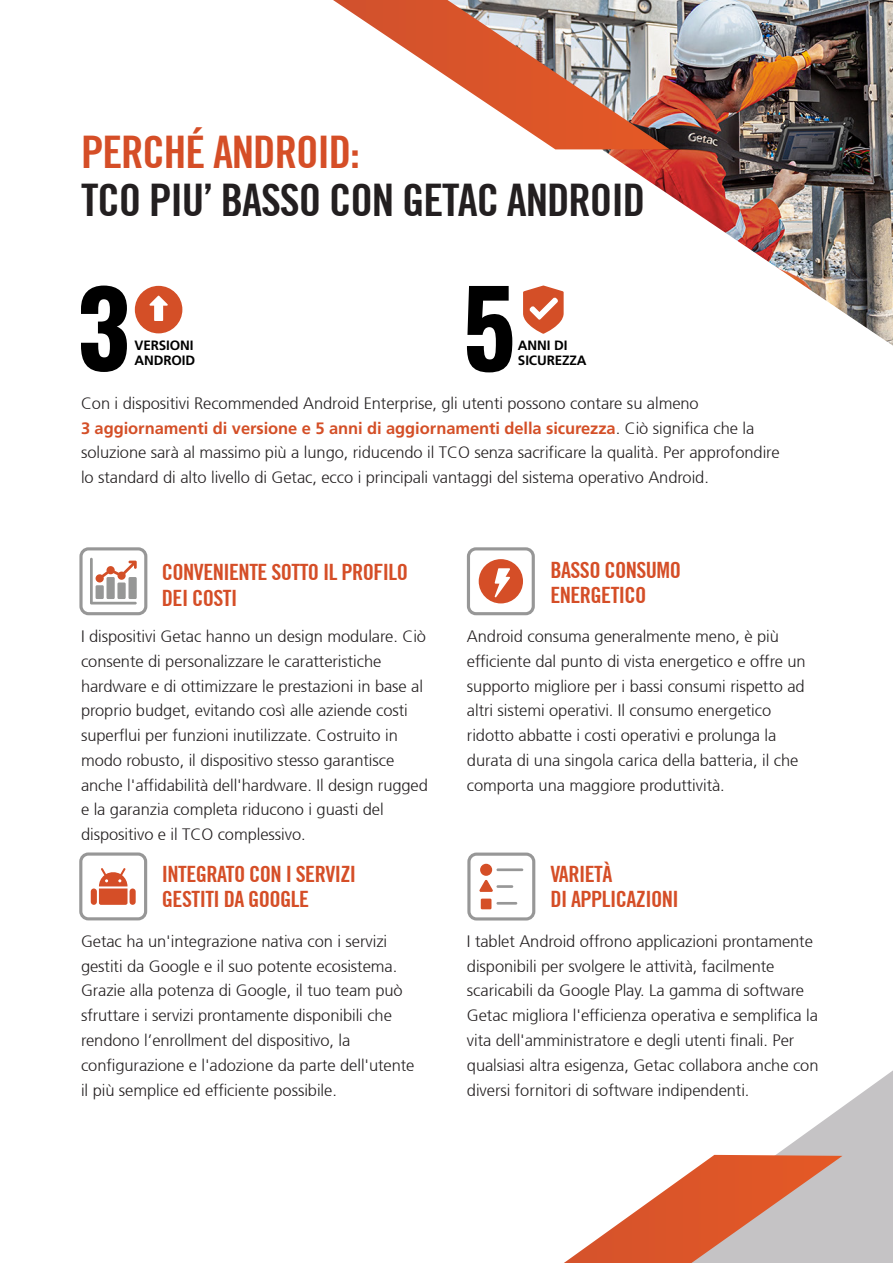
<style>
.page{position:relative;width:893px;height:1263px;background:#fff}
.page>*{position:absolute;margin:0;border:0;box-sizing:border-box;transform-origin:0 0}
.t1{font:700 condensed 45px "Trade Gothic No.20";letter-spacing:-.025em;color:#231f20}
.t2{font:700 condensed 45px "Trade Gothic No.20";letter-spacing:-.025em;color:#d54e27}
.t3{font:700 condensed 22.5px/25.5px "Trade Gothic No.20";letter-spacing:-.025em;color:#d54e27}
.t4{font:300 16.5px/24.8px "Frutiger 45";letter-spacing:-.005em;color:#231f20}
.t5{font:700 16.5px "Frutiger LT Std";letter-spacing:-.005em;color:#d44f27}
.t6{font:700 13.5px/15px "Frutiger LT Std";letter-spacing:-.01em;color:#000}
.s1{font-family:"Frutiger 45";font-weight:300;color:#231f20}
</style>
<div class="page">
<img style="left:512px;top:0;width:381px;height:346px">
<svg style="left:714px;top:1070px;width:179px;height:193px;fill:#c5c3c5"></svg>
<svg style="left:564px;top:1155px;width:278px;height:108px"></svg>
<svg style="left:333px;top:0;width:337px;height:149px"></svg>
<svg style="left:467px;top:286px;width:45px;height:86px"></svg>
<svg style="left:523px;top:286px;width:41px;height:48px"></svg>
<div style="left:135px;top:286px;width:47px;height:47px;background:#d44f27;border-radius:50%"></div>
<svg style="left:81px;top:286px;width:46px;height:86px"></svg>
<svg style="left:149px;top:296px;width:19px;height:25px"></svg>
<div style="left:467px;top:547px;width:68px;height:68px;border:3px solid #979797;border-radius:8px"></div>
<div style="left:479px;top:559px;width:44px;height:44px;background:#d54e27;border-radius:50%"></div>
<svg style="left:495px;top:568px;width:15px;height:29px"></svg>
<div style="left:467px;top:852px;width:68px;height:68px;border:3px solid #979797;border-radius:8px"></div>
<hr style="left:496px;top:902px;width:21px;height:3px;background:#979797">
<hr style="left:496px;top:885px;width:17px;height:3px;background:#979797">
<hr style="left:496px;top:868px;width:27px;height:3px;background:#979797">
<svg style="left:479px;top:864px;width:14px;height:45px"></svg>
<div style="left:79px;top:547px;width:68px;height:68px;border:3px solid #979797;border-radius:8px"></div>
<svg style="left:90px;top:558px;width:47px;height:46px"></svg>
<div style="left:79px;top:852px;width:68px;height:68px;border:3px solid #979797;border-radius:8px"></div>
<div style="left:91px;top:888px;width:6px;height:17px;background:#d54e27;border-radius:3px"></div>
<div style="left:130px;top:888px;width:6px;height:17px;background:#d54e27;border-radius:3px"></div>
<svg style="left:99px;top:868px;width:29px;height:37px"></svg>
<h1 class="t2" style="left:81px;top:124px;width:281px">PERCHÉ ANDROID:</h1>
<h1 class="t1" style="left:81px;top:172px;width:566px">TCO PIU’ BASSO CON GETAC ANDROID</h1>
<p class="t6" style="left:135px;top:338px;width:62px">VERSIONI<br>ANDROID</p>
<p class="t6" style="left:518px;top:338px;width:70px">ANNI DI<br>SICUREZZA</p>
<p class="t4" style="left:81px;top:391px;width:619px">Con i dispositivi Recommended Android Enterprise, gli utenti possono contare su almeno</p>
<p class="t5" style="left:81px;top:418px;width:675px">3 aggiornamenti di versione e 5 anni di aggiornamenti della sicurezza<span class="s1">. Ciò significa che la</span></p>
<p class="t4" style="left:81px;top:440px;width:700px">soluzione sarà al massimo più a lungo, riducendo il TCO senza sacrificare la qualità. Per approfondire lo standard di alto livello di Getac, ecco i principali vantaggi del sistema operativo Android.</p>
<h2 class="t3" style="left:162px;top:559px;width:248px">CONVENIENTE SOTTO IL PROFILO<br>DEI COSTI</h2>
<p class="t4" style="left:81px;top:624px;width:348px">I dispositivi Getac hanno un design modulare. Ciò consente di personalizzare le caratteristiche hardware e di ottimizzare le prestazioni in base al proprio budget, evitando così alle aziende costi superflui per funzioni inutilizzate. Costruito in modo robusto, il dispositivo stesso garantisce anche l'affidabilità dell'hardware. Il design rugged e la garanzia completa riducono i guasti del dispositivo e il TCO complessivo.</p>
<h2 class="t3" style="left:162px;top:861px;width:196px">INTEGRATO CON I SERVIZI<br>GESTITI DA GOOGLE</h2>
<p class="t4" style="left:81px;top:929px;width:335px">Getac ha un'integrazione nativa con i servizi gestiti da Google e il suo potente ecosistema.<br>Grazie alla potenza di Google, il tuo team può sfruttare i servizi prontamente disponibili che rendono l’enrollment del dispositivo, la configurazione e l'adozione da parte dell'utente il più semplice ed efficiente possibile.</p>
<h2 class="t3" style="left:550px;top:557px;width:132px">BASSO CONSUMO<br>ENERGETICO</h2>
<p class="t4" style="left:467px;top:624px;width:340px">Android consuma generalmente meno, è più efficiente dal punto di vista energetico e offre un supporto migliore per i bassi consumi rispetto ad altri sistemi operativi. Il consumo energetico ridotto abbatte i costi operativi e prolunga la durata di una singola carica della batteria, il che comporta una maggiore produttività.</p>
<h2 class="t3" style="left:550px;top:861px;width:130px">VARIETÀ<br>DI APPLICAZIONI</h2>
<p class="t4" style="left:467px;top:929px;width:353px">I tablet Android offrono applicazioni prontamente disponibili per svolgere le attività, facilmente scaricabili da Google Play. La gamma di software Getac migliora l'efficienza operativa e semplifica la vita dell'amministratore e degli utenti finali. Per qualsiasi altra esigenza, Getac collabora anche con diversi fornitori di software indipendenti.</p>
</div>
